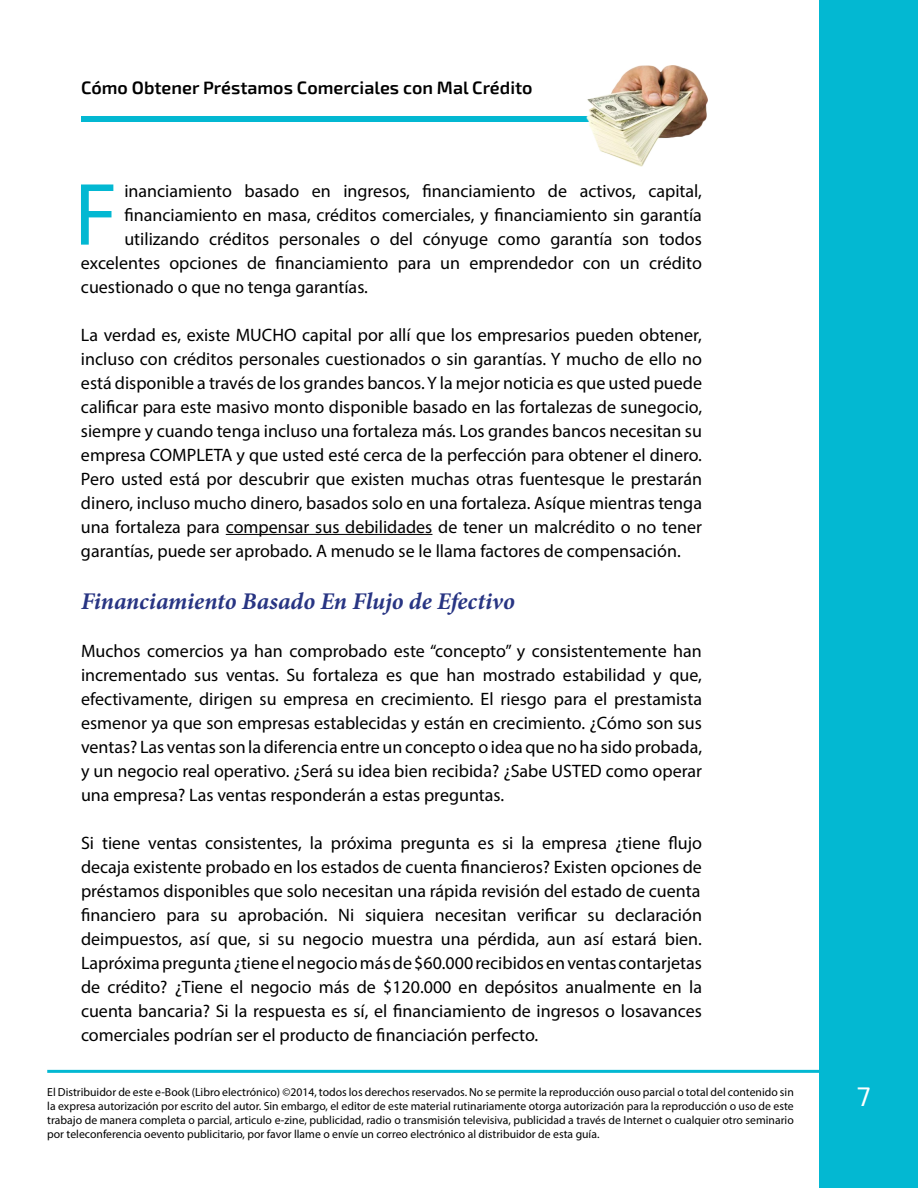
<style>
.page{position:relative;width:918px;height:1188px;background:#fff}
.page>*{position:absolute;margin:0;border:0;box-sizing:border-box;transform-origin:0 0}
.t1{font:89.25px "Myriad Pro";color:#03b8d2}
.t2{font:27px "Exo 2";color:#fff}
.t3{font:italic 700 24px "Minion Pro";letter-spacing:-.005em;color:#283583}
.t4{font:18px/24px "Myriad Pro";color:#000;text-align:justify}
.t5{font:600 18px "Exo 2";color:#000}
.t6{font:11.7px/14.1px "Myriad Pro";color:#000;text-align:justify}
</style>
<div class="page">
<div style="left:819px;top:0;width:99px;height:1188px;background:#03b8d2"></div>
<hr style="left:47px;top:1070px;width:772px;height:3px;background:#03b8d2">
<div style="left:81px;top:116px;width:621px;height:6px;background:#03b8d2"></div>
<img style="left:586px;top:66px;width:121px;height:100px">
<hr style="left:226px;top:534px;width:206px;height:1px;background:#000">
<p class="t5" style="left:81px;top:77px;width:453px">Cómo Obtener Préstamos Comerciales con Mal Crédito</p>
<h1 class="t1" style="left:74px;top:160px;width:45px">F</h1>
<p class="t4" style="left:124px;top:178px;width:579px">inanciamiento basado en ingresos, financiamiento de activos, capital,</p>
<p class="t4" style="left:124px;top:202px;width:579px">financiamiento en masa, créditos comerciales, y financiamiento sin garantía</p>
<p class="t4" style="left:124px;top:226px;width:579px">utilizando créditos personales o del cónyuge como garantía son todos</p>
<p class="t4" style="left:81px;top:250px;width:622px">excelentes opciones de financiamiento para un emprendedor con un crédito</p>
<p class="t4" style="left:81px;top:274px;width:289px">cuestionado o que no tenga garantías.</p>
<p class="t4" style="left:81px;top:322px;width:623px">La verdad es, existe MUCHO capital por allí que los empresarios pueden obtener, incluso con créditos personales cuestionados o sin garantías. Y mucho de ello no está disponible a través de los grandes bancos. Y la mejor noticia es que usted puede calificar para este masivo monto disponible basado en las fortalezas de sunegocio, siempre y cuando tenga incluso una fortaleza más. Los grandes bancos necesitan su empresa COMPLETA y que usted esté cerca de la perfección para obtener el dinero.<br>Pero usted está por descubrir que existen muchas otras fuentesque le prestarán dinero, incluso mucho dinero, basados solo en una fortaleza. Asíque mientras tenga una fortaleza para compensar sus debilidades de tener un malcrédito o no tener garantías, puede ser aprobado. A menudo se le llama factores de compensación.</p>
<h3 class="t3" style="left:81px;top:585px;width:435px">Financiamiento Basado En Flujo de Efectivo</h3>
<p class="t4" style="left:81px;top:639px;width:623px">Muchos comercios ya han comprobado este “concepto” y consistentemente han incrementado sus ventas. Su fortaleza es que han mostrado estabilidad y que, efectivamente, dirigen su empresa en crecimiento. El riesgo para el prestamista esmenor ya que son empresas establecidas y están en crecimiento. ¿Cómo son sus ventas? Las ventas son la diferencia entre un concepto o idea que no ha sido probada, y un negocio real operativo. ¿Será su idea bien recibida? ¿Sabe USTED como operar una empresa? Las ventas responderán a estas preguntas.</p>
<p class="t4" style="left:81px;top:831px;width:623px">Si tiene ventas consistentes, la próxima pregunta es si la empresa ¿tiene flujo decaja existente probado en los estados de cuenta financieros? Existen opciones de préstamos disponibles que solo necesitan una rápida revisión del estado de cuenta financiero para su aprobación. Ni siquiera necesitan verificar su declaración deimpuestos, así que, si su negocio muestra una pérdida, aun así estará bien.<br>Lapróxima pregunta ¿tiene el negocio más de $60.000 recibidos en ventas contarjetas de crédito? ¿Tiene el negocio más de $120.000 en depósitos anualmente en la cuenta bancaria? Si la respuesta es sí, el financiamiento de ingresos o losavances comerciales podrían ser el producto de financiación perfecto.</p>
<p class="t6" style="left:47px;top:1084px;width:748px">El Distribuidor de este e-Book (Libro electrónico) ©2014, todos los derechos reservados. No se permite la reproducción ouso parcial o total del contenido sin la expresa autorización por escrito del autor. Sin embargo, el editor de este material rutinariamente otorga autorización para la reproducción o uso de este trabajo de manera completa o parcial, articulo e-zine, publicidad, radio o transmisión televisiva, publicidad a través de Internet o cualquier otro seminario por teleconferencia oevento publicitario, por favor llame o envíe un correo electrónico al distribuidor de esta guía.</p>
<h2 class="t2" style="left:857px;top:1080px;width:15px">7</h2>
</div>
